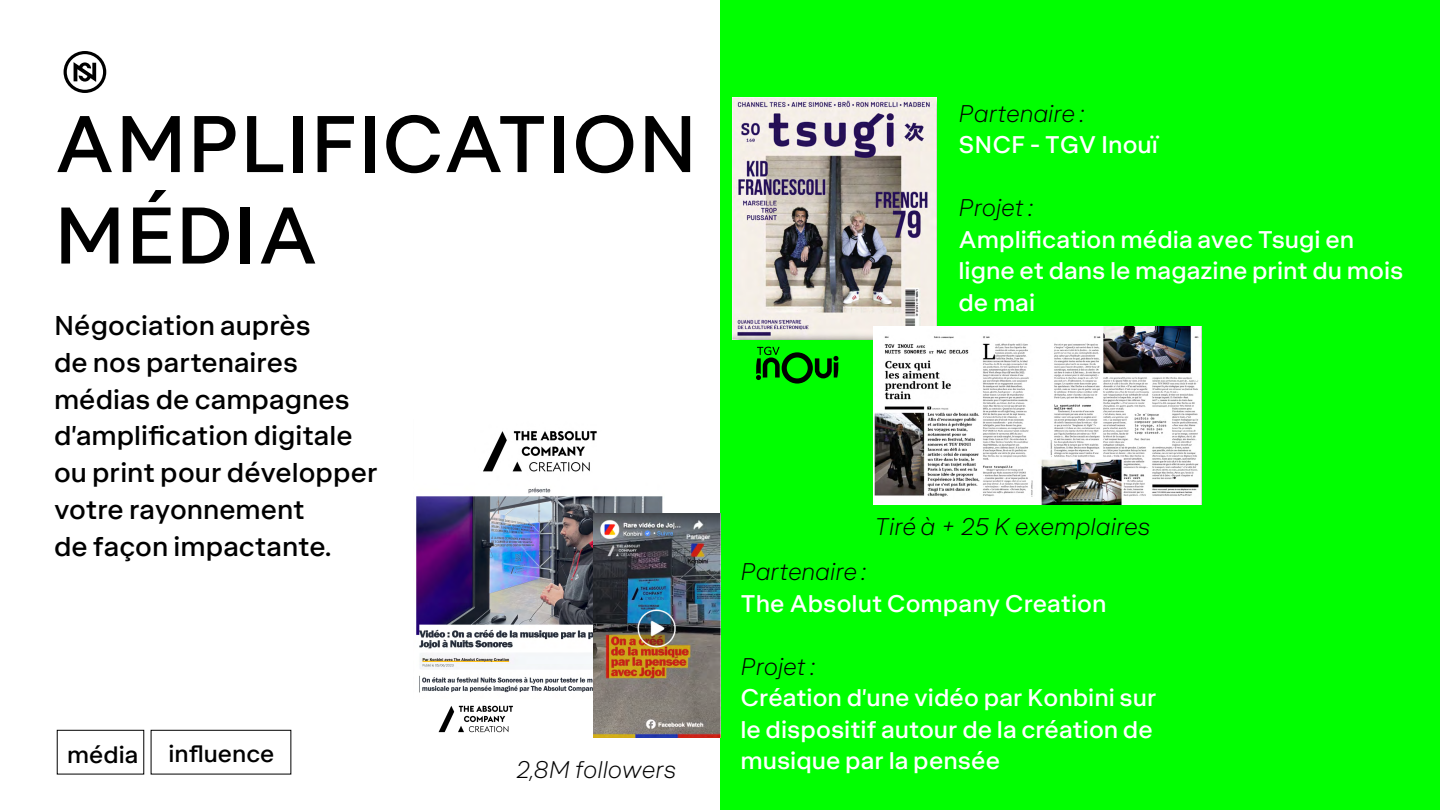
<style>
.page{position:relative;width:1440px;height:810px;background:#fff}
.page>*{position:absolute;margin:0;border:0;box-sizing:border-box;transform-origin:0 0}
.t1{font:500 77.25px/91.5px "MNKY Klaus";color:#000}
.t2{font:500 26.25px/36.8px "MNKY Klaus";color:#000}
.t3{font:500 23.25px/31.5px "MNKY Klaus";color:#fff}
.t4{font:italic 100 23.25px "MNKY Klaus";color:#000}
.t5{font:500 22.95px "MNKY Klaus";color:#000}
</style>
<div class="page">
<svg style="left:64px;top:51px;width:42px;height:42px"></svg>
<div style="left:720px;top:0;width:720px;height:810px;background:#0f0"></div>
<img style="left:732px;top:97px;width:205px;height:242px">
<img style="left:873px;top:326px;width:328px;height:179px">
<div style="left:57px;top:730px;width:87px;height:44px;border:1px solid #000"></div>
<div style="left:151px;top:730px;width:140px;height:44px;border:1px solid #000"></div>
<img style="left:416px;top:431px;width:247px;height:268px">
<img style="left:594px;top:513px;width:126px;height:225px">
<img style="left:416px;top:642px;width:139px;height:91px">
<svg style="left:756px;top:347px;width:82px;height:37px"></svg>
<h1 class="t1" style="left:54px;top:97px;width:645px">AMPLIFICATION<br>MÉDIA</h1>
<p class="t2" style="left:54px;top:307px;width:325px">Négociation auprès<br>de nos partenaires médias de campagnes d’amplification digitale ou print pour développer votre rayonnement<br>de façon impactante.</p>
<p class="t5" style="left:67px;top:740px;width:73px">média</p>
<p class="t5" style="left:168px;top:739px;width:108px">influence</p>
<p class="t4" style="left:516px;top:756px;width:161px">2,8M followers</p>
<p class="t4" style="left:958px;top:99px;width:127px">Partenaire :</p>
<p class="t3" style="left:958px;top:129px;width:201px">SNCF - TGV Inouï</p>
<p class="t4" style="left:958px;top:194px;width:76px">Projet :</p>
<p class="t3" style="left:958px;top:223px;width:446px">Amplification média avec Tsugi en ligne et dans le magazine print du mois de mai</p>
<p class="t4" style="left:874px;top:512px;width:277px">Tiré à + 25 K exemplaires</p>
<p class="t4" style="left:740px;top:558px;width:127px">Partenaire :</p>
<p class="t3" style="left:740px;top:587px;width:368px">The Absolut Company Creation</p>
<p class="t4" style="left:740px;top:652px;width:76px">Projet :</p>
<p class="t3" style="left:740px;top:681px;width:418px">Création d’une vidéo par Konbini sur le dispositif autour de la création de musique par la pensée</p>
</div>
